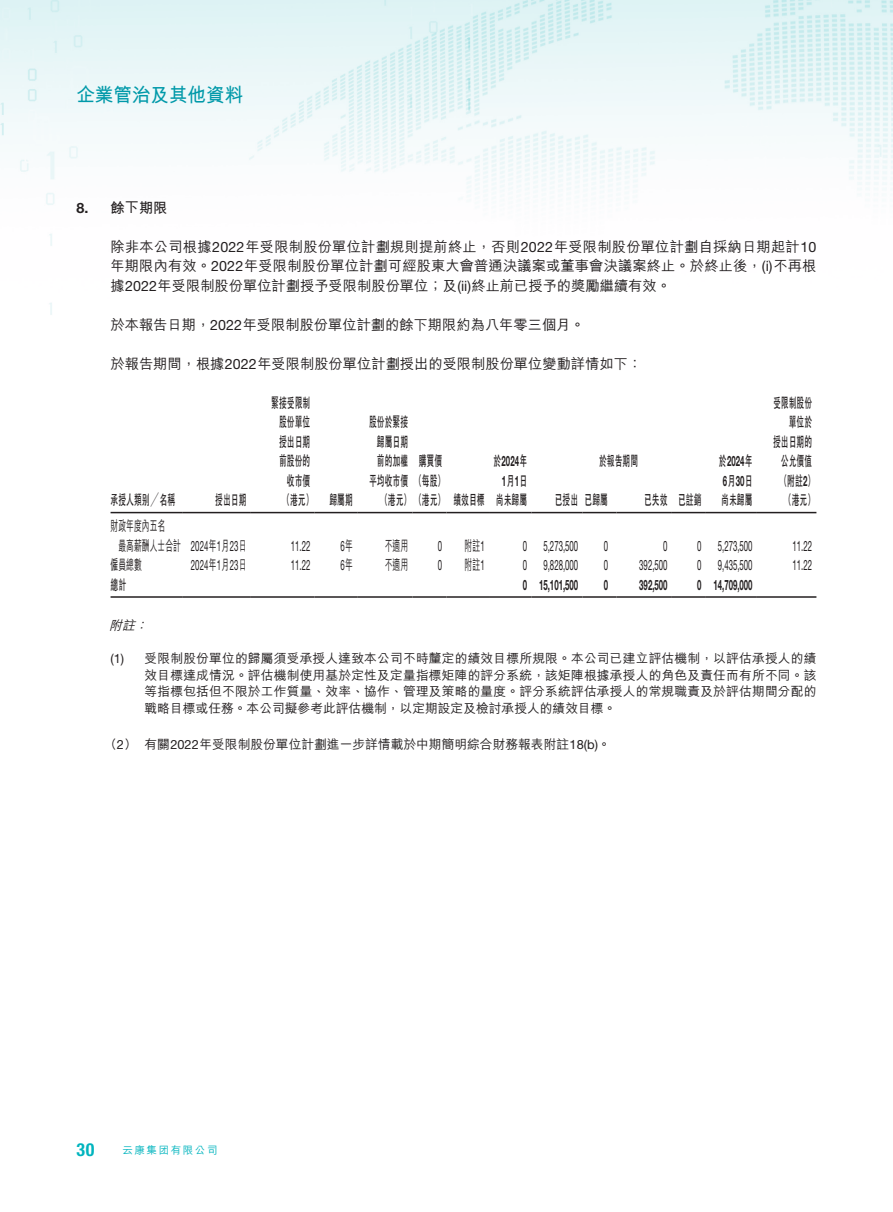
<style>
.page{position:relative;width:893px;height:1212px;background:#fff}
.page>*{position:absolute;margin:0;border:0;box-sizing:border-box;transform-origin:0 0}
.t1{font:700 19.5px "M Hei HK";color:#0099a9;scale:.95 1}
.t2{font:700 condensed 18px "Helvetica Neue LT Std";color:#00b4be}
.t3{font:500 14.25px/19.5px "M Hei HK";color:#231f20;text-align:justify}
.t4{font:700 14.25px/19.5px "C Hei 2 HK";color:#231f20;text-align:right;scale:.55 1}
.t5{font:14.25px "Helvetica Neue LT Std";color:#231f20;scale:.55 1}
.t6{font:700 14.25px/19.5px "Helvetica Neue LT Std";color:#231f20;text-align:center;scale:.55 1}
.t7{font:500 14.25px/19.5px "M Hei HK";color:#231f20;scale:.55 1}
.t8{font:700 14.25px "M Hei HK";color:#231f20}
.t9{font:500 12.75px/16.5px "M Hei HK";color:#231f20;text-align:justify}
.t10{font:italic 500 12.75px "M Hei HK";color:#231f20}
.t11{font:500 10.5px "M Hei HK";letter-spacing:.15em;color:#00b4be}
.s1{font-family:"Helvetica Neue LT Std"}
.s2{font-family:"Helvetica Neue LT Std";font-weight:400}
.s3{font-family:"C Hei 2 HK"}
.s4{font-family:"M Hei HK";font-weight:500}
</style>
<div class="page">
<img style="left:0;top:0;width:893px;height:598px">
<hr style="left:111px;top:512px;width:72px;height:1px;background:#231f20">
<hr style="left:183px;top:512px;width:68px;height:1px;background:#231f20">
<hr style="left:251px;top:512px;width:64px;height:1px;background:#231f20">
<hr style="left:315px;top:512px;width:42px;height:1px;background:#231f20">
<hr style="left:357px;top:512px;width:55px;height:1px;background:#231f20">
<hr style="left:412px;top:512px;width:34px;height:1px;background:#231f20">
<hr style="left:446px;top:512px;width:43px;height:1px;background:#231f20">
<hr style="left:489px;top:512px;width:42px;height:1px;background:#231f20">
<hr style="left:531px;top:512px;width:52px;height:1px;background:#231f20">
<hr style="left:583px;top:512px;width:34px;height:1px;background:#231f20">
<hr style="left:617px;top:512px;width:55px;height:1px;background:#231f20">
<hr style="left:672px;top:512px;width:34px;height:1px;background:#231f20">
<hr style="left:706px;top:512px;width:51px;height:1px;background:#231f20">
<hr style="left:757px;top:512px;width:59px;height:1px;background:#231f20">
<hr style="left:111px;top:596px;width:72px;height:2px;background:#231f20">
<hr style="left:183px;top:596px;width:68px;height:2px;background:#231f20">
<hr style="left:251px;top:596px;width:64px;height:2px;background:#231f20">
<hr style="left:315px;top:596px;width:42px;height:2px;background:#231f20">
<hr style="left:357px;top:596px;width:55px;height:2px;background:#231f20">
<hr style="left:412px;top:596px;width:34px;height:2px;background:#231f20">
<hr style="left:446px;top:596px;width:43px;height:2px;background:#231f20">
<hr style="left:489px;top:596px;width:42px;height:2px;background:#231f20">
<hr style="left:531px;top:596px;width:52px;height:2px;background:#231f20">
<hr style="left:583px;top:596px;width:34px;height:2px;background:#231f20">
<hr style="left:617px;top:596px;width:55px;height:2px;background:#231f20">
<hr style="left:672px;top:596px;width:34px;height:2px;background:#231f20">
<hr style="left:706px;top:596px;width:51px;height:2px;background:#231f20">
<hr style="left:757px;top:596px;width:59px;height:2px;background:#231f20">
<h1 class="t1" style="left:76px;top:81px;width:177px">企業管治及其他資料</h1>
<p class="t8" style="left:77px;top:197px;width:93px"><span class="s1">8.</span> 餘下期限</p>
<p class="t3" style="left:111px;top:235px;width:707px">除非本公司根據<span class="s2">2022</span>年受限制股份單位計劃規則提前終止，否則<span class="s2">2022</span>年受限制股份單位計劃自採納日期起計<span class="s2">10</span>年期限內有效。<span class="s2">2022</span>年受限制股份單位計劃可經股東大會普通決議案或董事會決議案終止。於終止後，<span class="s2">(i)</span>不再根據<span class="s2">2022</span>年受限制股份單位計劃授予受限制股份單位；及<span class="s2">(ii)</span>終止前已授予的獎勵繼續有效。</p>
<p class="t3" style="left:111px;top:313px;width:476px">於本報告日期，<span class="s2">2022</span>年受限制股份單位計劃的餘下期限約為八年零三個月。</p>
<p class="t3" style="left:111px;top:352px;width:533px">於報告期間，根據<span class="s2">2022</span>年受限制股份單位計劃授出的受限制股份單位變動詳情如下：</p>
<p class="t4" style="left:111px;top:489px;width:119px">承授人類別╱名稱</p>
<p class="t4" style="left:215px;top:489px;width:59px">授出日期</p>
<p class="t7" style="left:118px;top:515px;width:235px;text-indent:-8px">財政年度內五名<br>最高薪酬人士合計 <span class="s2">2024</span>年<span class="s2">1</span>月<span class="s2">23</span>日</p>
<p class="t4" style="left:271px;top:392px;width:73px">緊接受限制</p>
<p class="t4" style="left:279px;top:411px;width:59px">股份單位</p>
<p class="t4" style="left:279px;top:431px;width:59px">授出日期</p>
<p class="t4" style="left:279px;top:450px;width:59px">前股份的</p>
<p class="t4" style="left:287px;top:469px;width:44px">收市價</p>
<p class="t4" style="left:282px;top:489px;width:130px">（港元） 歸屬期</p>
<p class="t4" style="left:369px;top:411px;width:73px">股份於緊接</p>
<p class="t4" style="left:377px;top:430px;width:58px">歸屬日期</p>
<p class="t4" style="left:377px;top:450px;width:58px">前的加權</p>
<p class="t4" style="left:369px;top:469px;width:140px">平均收市價 （每股）</p>
<p class="t4" style="left:380px;top:489px;width:192px">（港元）（港元） 績效目標</p>
<p class="t4" style="left:419px;top:450px;width:44px">購買價</p>
<p class="t6" style="left:494px;top:451px;width:63px"><span class="s3">於</span>2024<span class="s3">年<br></span>1<span class="s3">月</span>1<span class="s3">日</span></p>
<p class="t4" style="left:496px;top:489px;width:58px">尚未歸屬</p>
<p class="t4" style="left:773px;top:391px;width:78px">受限制股份單位於<br>授出日期的公允價值（附註<span class="s1">2</span>）</p>
<p class="t4" style="left:599px;top:450px;width:73px">於報告期間</p>
<p class="t6" style="left:719px;top:451px;width:63px;text-align:left"><span class="s3">於</span>2024<span class="s3">年<br></span>6<span class="s3">月</span>30<span class="s3">日</span></p>
<p class="t4" style="left:721px;top:489px;width:58px">尚未歸屬</p>
<p class="t4" style="left:555px;top:489px;width:98px">已授出 已歸屬</p>
<p class="t4" style="left:644px;top:489px;width:106px">已失效 已註銷</p>
<p class="t4" style="left:784px;top:489px;width:59px">（港元）</p>
<p class="t5" style="left:291px;top:537px;width:37px">11.22</p>
<p class="t5" style="left:340px;top:537px;width:24px">6<span class="s4">年</span></p>
<p class="t7" style="left:385px;top:534px;width:44px">不適用</p>
<p class="t5" style="left:438px;top:537px;width:9px">0</p>
<p class="t7" style="left:464px;top:534px;width:38px">附註<span class="s2">1</span></p>
<p class="t5" style="left:523px;top:537px;width:102px">0 5,273,500</p>
<p class="t5" style="left:604px;top:537px;width:9px">0</p>
<p class="t5" style="left:663px;top:537px;width:9px">0</p>
<p class="t5" style="left:697px;top:537px;width:102px">0 5,273,500</p>
<p class="t5" style="left:793px;top:537px;width:37px">11.22</p>
<p class="t7" style="left:111px;top:554px;width:59px">僱員總數</p>
<p class="t5" style="left:191px;top:556px;width:103px">2024<span class="s4">年</span>1<span class="s4">月</span>23<span class="s4">日</span></p>
<p class="t5" style="left:291px;top:556px;width:37px">11.22</p>
<p class="t5" style="left:340px;top:556px;width:24px">6<span class="s4">年</span></p>
<p class="t7" style="left:385px;top:554px;width:44px">不適用</p>
<p class="t5" style="left:438px;top:556px;width:9px">0</p>
<p class="t7" style="left:464px;top:554px;width:38px">附註<span class="s2">1</span></p>
<p class="t5" style="left:523px;top:556px;width:102px">0 9,828,000</p>
<p class="t5" style="left:604px;top:556px;width:9px">0</p>
<p class="t5" style="left:639px;top:556px;width:53px">392,500</p>
<p class="t5" style="left:697px;top:556px;width:102px">0 9,435,500</p>
<p class="t5" style="left:793px;top:556px;width:37px">11.22</p>
<p class="t4" style="left:111px;top:573px;width:30px">總計</p>
<p class="t6" style="left:523px;top:574px;width:102px">0 15,101,500</p>
<p class="t6" style="left:604px;top:574px;width:9px">0</p>
<p class="t6" style="left:639px;top:574px;width:53px">392,500</p>
<p class="t6" style="left:697px;top:574px;width:102px">0 14,709,000</p>
<p class="t10" style="left:109px;top:616px;width:44px">附註：</p>
<p class="t9" style="left:145px;top:649px;width:673px;text-indent:-34px"><span class="s2">(1)</span> 受限制股份單位的歸屬須受承授人達致本公司不時釐定的績效目標所規限。本公司已建立評估機制，以評估承授人的績效目標達成情況。評估機制使用基於定性及定量指標矩陣的評分系統，該矩陣根據承授人的角色及責任而有所不同。該等指標包括但不限於工作質量、效率、協作、管理及策略的量度。評分系統評估承授人的常規職責及於評估期間分配的戰略目標或任務。本公司擬參考此評估機制，以定期設定及檢討承授人的績效目標。</p>
<p class="t9" style="left:104px;top:735px;width:508px">（<span class="s2">2</span>） 有關<span class="s2">2022</span>年受限制股份單位計劃進一步詳情載於中期簡明綜合財務報表附註<span class="s2">18(b)</span>。</p>
<h2 class="t2" style="left:77px;top:1138px;width:19px">30</h2>
<p class="t11" style="left:122px;top:1142px;width:97px">云康集团有限公司</p>
</div>
